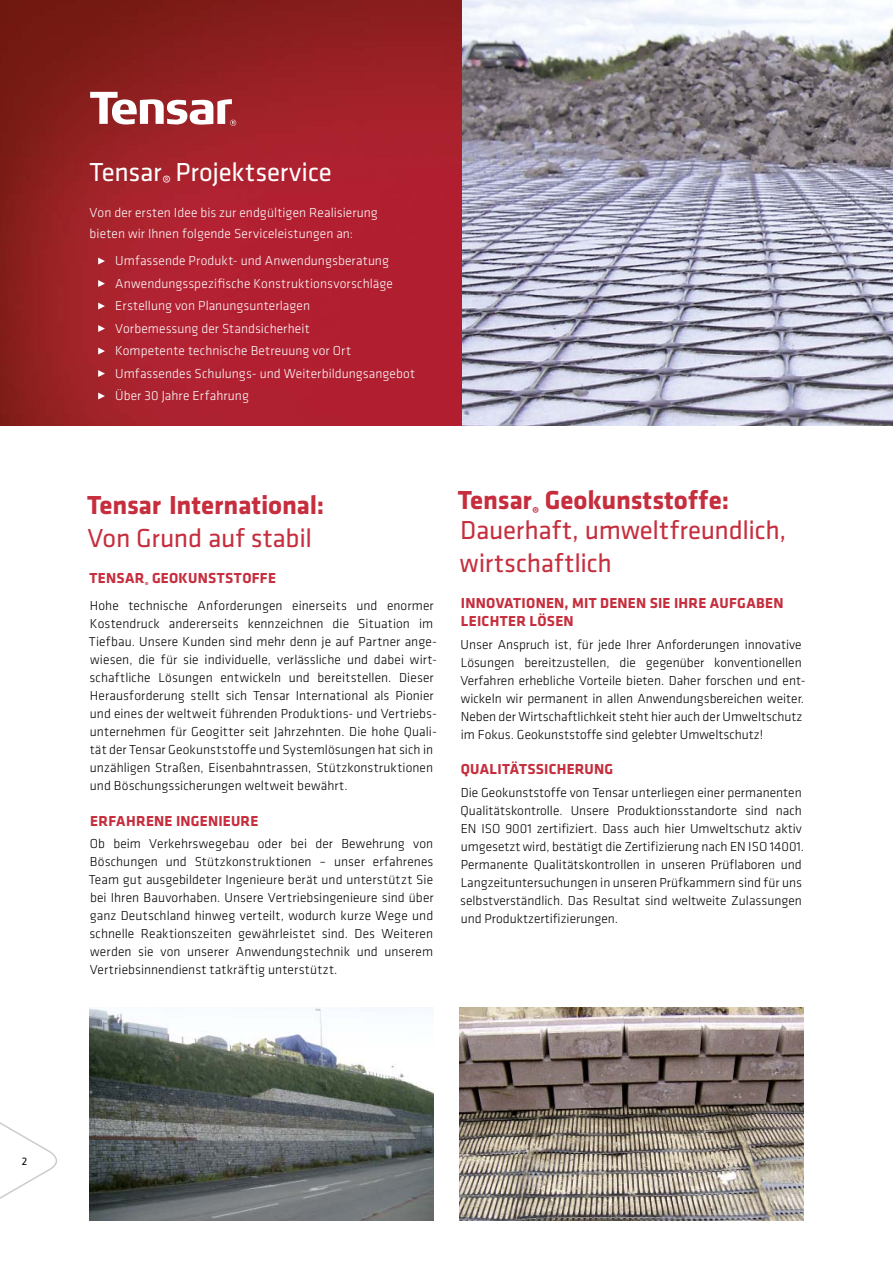
<style>
.page{position:relative;width:893px;height:1263px;background:#fff}
.page>*{position:absolute;margin:0;border:0;box-sizing:border-box;transform-origin:0 0}
.t1{font:27px/30px "Klavika";letter-spacing:-.01em;color:#c62e3e}
.t2{font:27px "Klavika";letter-spacing:-.01em;color:#fff}
.t3{font:700 27px "Klavika";letter-spacing:-.01em;color:#c62e3e}
.t4{font:700 15px/18px "Klavika";letter-spacing:.015em;color:#c62e3e}
.t5{font:300 13.5px/18px "Klavika";color:#000}
.t6{font:300 13.5px/22.5px "Klavika";letter-spacing:.005em;color:#fff}
.t7{font:11.25px "Klavika";color:#000}
.s1{font-weight:700}
</style>
<div class="page">
<img style="left:0;top:0;width:462px;height:425px">
<img style="left:462px;top:0;width:431px;height:425px">
<img style="left:459px;top:1008px;width:344px;height:212px">
<img style="left:89px;top:1008px;width:345px;height:212px">
<svg style="left:98px;top:258px;width:7px;height:7px"></svg>
<svg style="left:98px;top:280px;width:7px;height:7px"></svg>
<svg style="left:98px;top:303px;width:7px;height:7px"></svg>
<svg style="left:98px;top:325px;width:7px;height:7px"></svg>
<svg style="left:98px;top:348px;width:7px;height:7px"></svg>
<svg style="left:98px;top:370px;width:7px;height:7px"></svg>
<svg style="left:98px;top:393px;width:7px;height:6px"></svg>
<svg style="left:0;top:1122px;width:57px;height:77px"></svg>
<svg style="left:90px;top:92px;width:146px;height:34px"></svg>
<h1 class="t2" style="left:90px;top:161px;width:244px">Tensar<sub>®</sub> Projektservice</h1>
<p class="t6" style="left:90px;top:203px;width:290px;line-height:21.6px">Von der ersten Idee bis zur endgültigen Realisierung bieten wir Ihnen folgende Serviceleistungen an:</p>
<p class="t6" style="left:115px;top:251px;width:301px">Umfassende Produkt- und Anwendungsberatung Anwendungsspezifische Konstruktionsvorschläge Erstellung von Planungsunterlagen<br>Vorbemessung der Standsicherheit<br>Kompetente technische Betreuung vor Ort Umfassendes Schulungs- und Weiterbildungsangebot Über 30 Jahre Erfahrung</p>
<h1 class="t3" style="left:87px;top:495px;width:238px">Tensar International:</h1>
<h1 class="t1" style="left:87px;top:525px;width:226px">Von Grund auf stabil</h1>
<p class="t4" style="left:90px;top:570px;width:188px">TENSAR<sub>®</sub> GEOKUNSTSTOFFE</p>
<p class="t5" style="left:89px;top:598px;width:350px">Hohe technische Anforderungen einerseits und enormer Kostendruck andererseits kennzeichnen die Situation im Tiefbau. Unsere Kunden sind mehr denn je auf Partner ange&shy;wiesen, die für sie individuelle, verlässliche und dabei wirt&shy;schaftliche Lösungen entwickeln und bereitstellen. Dieser Herausforderung stellt sich Tensar International als Pionier und eines der weltweit führenden Produktions- und Vertriebs&shy;unternehmen für Geogitter seit Jahrzehnten. Die hohe Quali&shy;tät der Tensar Geokunststoffe und System lösungen hat sich in unzähligen Straßen, Eisenbahntrassen, Stützkonstruktionen und Böschungs sicherungen weltweit bewährt.</p>
<p class="t4" style="left:90px;top:813px;width:170px">ERFAHRENE INGENIEURE</p>
<p class="t5" style="left:89px;top:836px;width:346px;text-align:justify">Ob beim Verkehrswegebau oder bei der Bewehrung von Böschungen und Stützkonstruktionen – unser erfahrenes Team gut ausgebildeter Ingenieure berät und unterstützt Sie bei Ihren Bauvorhaben. Unsere Vertriebsingenieure sind über ganz Deutschland hinweg verteilt, wodurch kurze Wege und schnelle Reaktionszeiten gewährleistet sind. Des Weiteren werden sie von unserer Anwendungstechnik und unserem Vertriebsinnendienst tatkräftig unterstützt.</p>
<h1 class="t1" style="left:458px;top:488px;width:330px"><span class="s1">Tensar</span><sub>®</sub> <span class="s1">Geokunststoffe:<br></span>Dauerhaft, umweltfreundlich,</h1>
<h1 class="t1" style="left:460px;top:551px;width:154px">wirtschaftlich</h1>
<p class="t4" style="left:461px;top:596px;width:324px">INNOVATIONEN, MIT DENEN SIE IHRE AUFGABEN<br>LEICHTER LÖSEN</p>
<p class="t5" style="left:460px;top:637px;width:347px">Unser Anspruch ist, für jede Ihrer Anforderungen innovative Lösungen bereitzustellen, die gegenüber konventionellen Verfahren erhebliche Vorteile bieten. Daher forschen und ent&shy;wickeln wir permanent in allen Anwendungs bereichen weiter.<br>Neben der Wirtschaftlichkeit steht hier auch der Umweltschutz im Fokus. Geokunststoffe sind gelebter Umweltschutz!</p>
<p class="t4" style="left:461px;top:762px;width:154px">QUALITÄTSSICHERUNG</p>
<p class="t5" style="left:460px;top:785px;width:346px">Die Geokunststoffe von Tensar unterliegen einer permanen ten Qualitätskontrolle. Unsere Produktionsstandorte sind nach EN ISO 9001 zertifiziert. Dass auch hier Umweltschutz aktiv umgesetzt wird, bestätigt die Zertifizierung nach EN ISO 14001.<br>Permanente Qualitätskontrollen in unseren Prüflaboren und Langzeit untersuchungen in unseren Prüfkammern sind für uns selbstverständlich. Das Resultat sind welt weite Zulassungen und Produkt zertifizierungen.</p>
<p class="t7" style="left:22px;top:1157px;width:7px">2</p>
</div>
